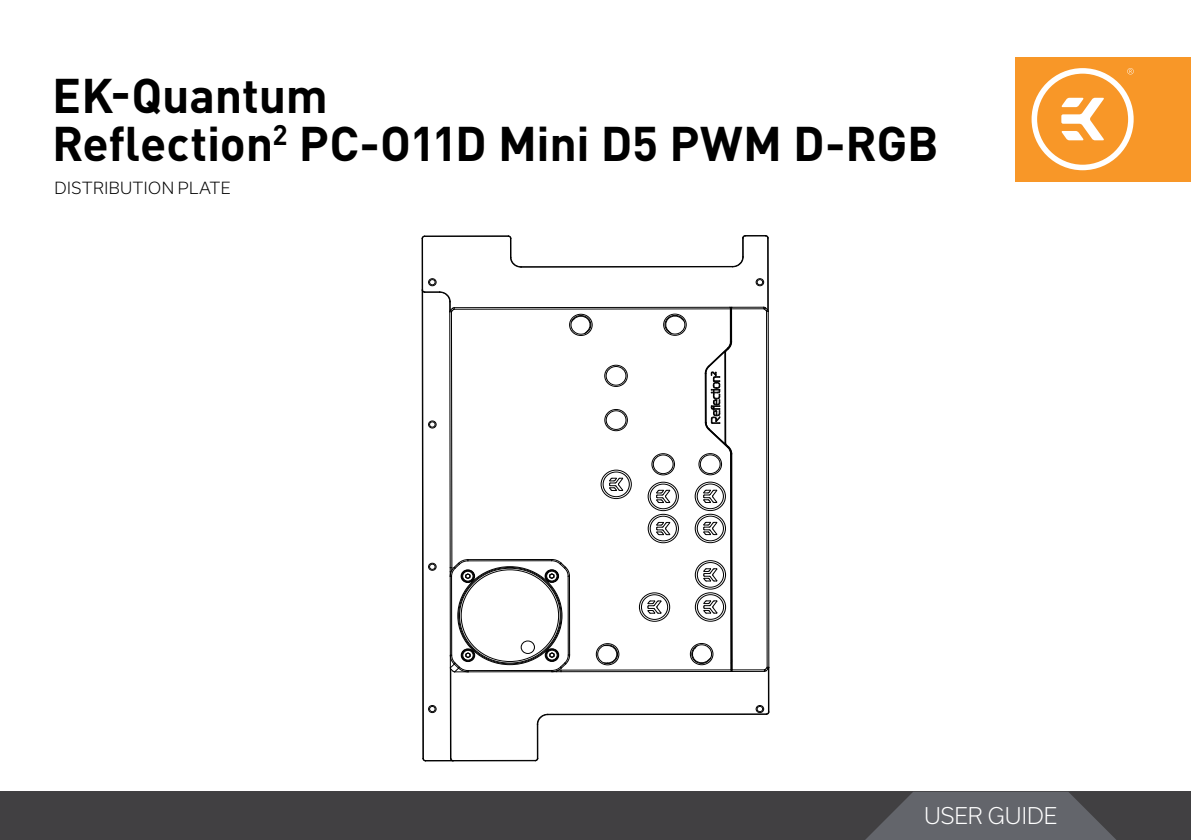
<style>
.page{position:relative;width:1191px;height:840px;background:#fff}
.page>*{position:absolute;margin:0;border:0;box-sizing:border-box;transform-origin:0 0}
.t1{font:700 48px/48px "DIN Pro";letter-spacing:-.005em;color:#000}
.t2{font:300 22px "Usual";letter-spacing:-.005em;color:#fff}
.t3{font:300 16px "Usual";letter-spacing:.03em;color:#000}
</style>
<div class="page">
<div style="left:0;top:791px;width:1191px;height:48px;background:#414042"></div>
<svg style="left:866px;top:792px;width:249px;height:47px"></svg>
<div style="left:1015px;top:57px;width:176px;height:124px;background:#f89728"></div>
<svg style="left:1031px;top:68px;width:102px;height:102px"></svg>
<div style="left:696px;top:483px;width:28px;height:26px;border:1px solid #000;border-radius:50%"></div>
<svg style="left:703px;top:489px;width:15px;height:14px"></svg>
<div style="left:694px;top:481px;width:32px;height:29px;border:1px solid #000;border-radius:50%"></div>
<div style="left:650px;top:515px;width:27px;height:26px;border:1px solid #000;border-radius:50%"></div>
<svg style="left:656px;top:521px;width:15px;height:14px"></svg>
<div style="left:647px;top:513px;width:32px;height:30px;border:1px solid #000;border-radius:50%"></div>
<div style="left:697px;top:561px;width:27px;height:26px;border:1px solid #000;border-radius:50%"></div>
<svg style="left:703px;top:568px;width:15px;height:13px"></svg>
<div style="left:695px;top:560px;width:31px;height:29px;border:1px solid #000;border-radius:50%"></div>
<div style="left:697px;top:594px;width:27px;height:25px;border:1px solid #000;border-radius:50%"></div>
<svg style="left:702px;top:598px;width:16px;height:15px"></svg>
<div style="left:695px;top:592px;width:31px;height:29px;border:1px solid #000;border-radius:50%"></div>
<div style="left:649px;top:483px;width:28px;height:26px;border:1px solid #000;border-radius:50%"></div>
<svg style="left:656px;top:489px;width:15px;height:14px"></svg>
<div style="left:647px;top:481px;width:32px;height:30px;border:1px solid #000;border-radius:50%"></div>
<div style="left:697px;top:515px;width:27px;height:26px;border:1px solid #000;border-radius:50%"></div>
<div style="left:695px;top:513px;width:31px;height:30px;border:1px solid #000;border-radius:50%"></div>
<svg style="left:703px;top:521px;width:15px;height:14px"></svg>
<div style="left:641px;top:594px;width:27px;height:25px;border:1px solid #000;border-radius:50%"></div>
<div style="left:639px;top:592px;width:31px;height:29px;border:1px solid #000;border-radius:50%"></div>
<svg style="left:646px;top:598px;width:16px;height:15px"></svg>
<div style="left:602px;top:471px;width:28px;height:26px;border:1px solid #000;border-radius:50%"></div>
<svg style="left:609px;top:477px;width:15px;height:14px"></svg>
<div style="left:600px;top:469px;width:32px;height:29px;border:1px solid #000;border-radius:50%"></div>
<div style="left:546px;top:570px;width:11px;height:11px;border:1px solid #000;border-radius:50%"></div>
<div style="left:545px;top:569px;width:13px;height:12px;border:1px solid #000;border-radius:50%"></div>
<div style="left:462px;top:649px;width:11px;height:11px;border:1px solid #000;border-radius:50%"></div>
<div style="left:461px;top:649px;width:13px;height:12px;border:1px solid #000;border-radius:50%"></div>
<div style="left:546px;top:649px;width:11px;height:11px;border:1px solid #000;border-radius:50%"></div>
<div style="left:545px;top:648px;width:13px;height:12px;border:1px solid #000;border-radius:50%"></div>
<div style="left:462px;top:570px;width:11px;height:11px;border:1px solid #000;border-radius:50%"></div>
<div style="left:461px;top:570px;width:13px;height:12px;border:1px solid #000;border-radius:50%"></div>
<hr style="left:567px;top:576px;width:2px;height:78px;background:#000">
<hr style="left:569px;top:576px;width:1px;height:78px;background:#000">
<div style="left:460px;top:569px;width:15px;height:13px;border:1px solid #000;border-radius:50%"></div>
<div style="left:544px;top:569px;width:15px;height:13px;border:1px solid #000;border-radius:50%"></div>
<hr style="left:468px;top:560px;width:84px;height:1px;background:#000">
<hr style="left:468px;top:669px;width:84px;height:1px;background:#000">
<hr style="left:468px;top:670px;width:84px;height:2px;background:#000">
<div style="left:545px;top:569px;width:13px;height:13px;border:1px solid #000;border-radius:50%"></div>
<div style="left:545px;top:648px;width:14px;height:13px;border:1px solid #000;border-radius:50%"></div>
<svg style="left:548px;top:559px;width:22px;height:20px"></svg>
<hr style="left:468px;top:558px;width:83px;height:1px;background:#000">
<div style="left:461px;top:648px;width:14px;height:13px;border:1px solid #000;border-radius:50%"></div>
<div style="left:461px;top:569px;width:13px;height:13px;border:1px solid #000;border-radius:50%"></div>
<div style="left:521px;top:640px;width:14px;height:13px;border:1px solid #000;border-radius:50%"></div>
<hr style="left:732px;top:670px;width:32px;height:1px;background:#000">
<hr style="left:732px;top:669px;width:32px;height:1px;background:#000">
<hr style="left:766px;top:311px;width:1px;height:356px;background:#000">
<hr style="left:731px;top:308px;width:1px;height:33px;background:#000">
<hr style="left:731px;top:308px;width:33px;height:1px;background:#000">
<hr style="left:767px;top:311px;width:2px;height:356px;background:#000">
<svg style="left:763px;top:666px;width:7px;height:6px"></svg>
<hr style="left:732px;top:306px;width:32px;height:1px;background:#000">
<svg style="left:763px;top:306px;width:6px;height:6px"></svg>
<div style="left:428px;top:278px;width:8px;height:8px;border:1px solid #000;border-radius:50%"></div>
<div style="left:755px;top:278px;width:9px;height:8px;border:1px solid #000;border-radius:50%"></div>
<div style="left:755px;top:704px;width:9px;height:8px;border:1px solid #000;border-radius:50%"></div>
<hr style="left:424px;top:236px;width:84px;height:1px;background:#000">
<hr style="left:421px;top:238px;width:2px;height:52px;background:#000">
<hr style="left:424px;top:235px;width:84px;height:1px;background:#000">
<hr style="left:453px;top:759px;width:82px;height:2px;background:#000">
<hr style="left:521px;top:266px;width:211px;height:1px;background:#000">
<hr style="left:537px;top:723px;width:1px;height:35px;background:#000">
<hr style="left:548px;top:713px;width:218px;height:1px;background:#000">
<svg style="left:534px;top:757px;width:5px;height:4px"></svg>
<svg style="left:507px;top:235px;width:15px;height:33px"></svg>
<svg style="left:536px;top:713px;width:13px;height:11px"></svg>
<svg style="left:765px;top:710px;width:5px;height:4px"></svg>
<hr style="left:767px;top:238px;width:1px;height:73px;background:#000">
<hr style="left:768px;top:667px;width:1px;height:44px;background:#000">
<div style="left:756px;top:705px;width:7px;height:6px;border:1px solid #000;border-radius:50%"></div>
<div style="left:756px;top:279px;width:7px;height:6px;border:1px solid #000;border-radius:50%"></div>
<svg style="left:731px;top:235px;width:38px;height:32px"></svg>
<hr style="left:454px;top:308px;width:276px;height:1px;background:#000">
<hr style="left:561px;top:669px;width:170px;height:1px;background:#000">
<div style="left:604px;top:409px;width:24px;height:22px;border:1px solid #000;border-radius:50%"></div>
<div style="left:663px;top:313px;width:23px;height:22px;border:1px solid #000;border-radius:50%"></div>
<div style="left:569px;top:313px;width:23px;height:23px;border:1px solid #000;border-radius:50%"></div>
<div style="left:604px;top:364px;width:24px;height:23px;border:1px solid #000;border-radius:50%"></div>
<div style="left:651px;top:453px;width:24px;height:22px;border:1px solid #000;border-radius:50%"></div>
<div style="left:698px;top:453px;width:24px;height:22px;border:1px solid #000;border-radius:50%"></div>
<div style="left:690px;top:642px;width:23px;height:22px;border:1px solid #000;border-radius:50%"></div>
<div style="left:596px;top:642px;width:23px;height:23px;border:1px solid #000;border-radius:50%"></div>
<hr style="left:454px;top:306px;width:276px;height:2px;background:#000">
<hr style="left:561px;top:670px;width:169px;height:1px;background:#000">
<div style="left:597px;top:644px;width:21px;height:19px;border:1px solid #000;border-radius:50%"></div>
<div style="left:606px;top:410px;width:20px;height:19px;border:1px solid #000;border-radius:50%"></div>
<div style="left:605px;top:366px;width:21px;height:19px;border:1px solid #000;border-radius:50%"></div>
<div style="left:653px;top:454px;width:20px;height:20px;border:1px solid #000;border-radius:50%"></div>
<div style="left:700px;top:454px;width:20px;height:20px;border:1px solid #000;border-radius:50%"></div>
<hr style="left:730px;top:453px;width:2px;height:217px;background:#000">
<hr style="left:730px;top:308px;width:1px;height:33px;background:#000">
<svg style="left:729px;top:658px;width:4px;height:14px"></svg>
<svg style="left:729px;top:306px;width:4px;height:9px"></svg>
<svg style="left:570px;top:314px;width:21px;height:20px"></svg>
<svg style="left:691px;top:644px;width:21px;height:20px"></svg>
<svg style="left:663px;top:315px;width:22px;height:19px"></svg>
<svg style="left:603px;top:644px;width:15px;height:19px"></svg>
<svg style="left:704px;top:340px;width:28px;height:114px"></svg>
<svg style="left:421px;top:279px;width:50px;height:482px"></svg>
<svg style="left:548px;top:651px;width:22px;height:21px"></svg>
<p class="t1" style="left:52px;top:70px;width:888px">EK-Quantum<br>Reflection<sup>2</sup> PC-O11D Mini D5 PWM D-RGB</p>
<p class="t3" style="left:55px;top:178px;width:178px">DISTRIBUTION PLATE</p>
<p class="t2" style="left:924px;top:803px;width:135px">USER GUIDE</p>
</div>
